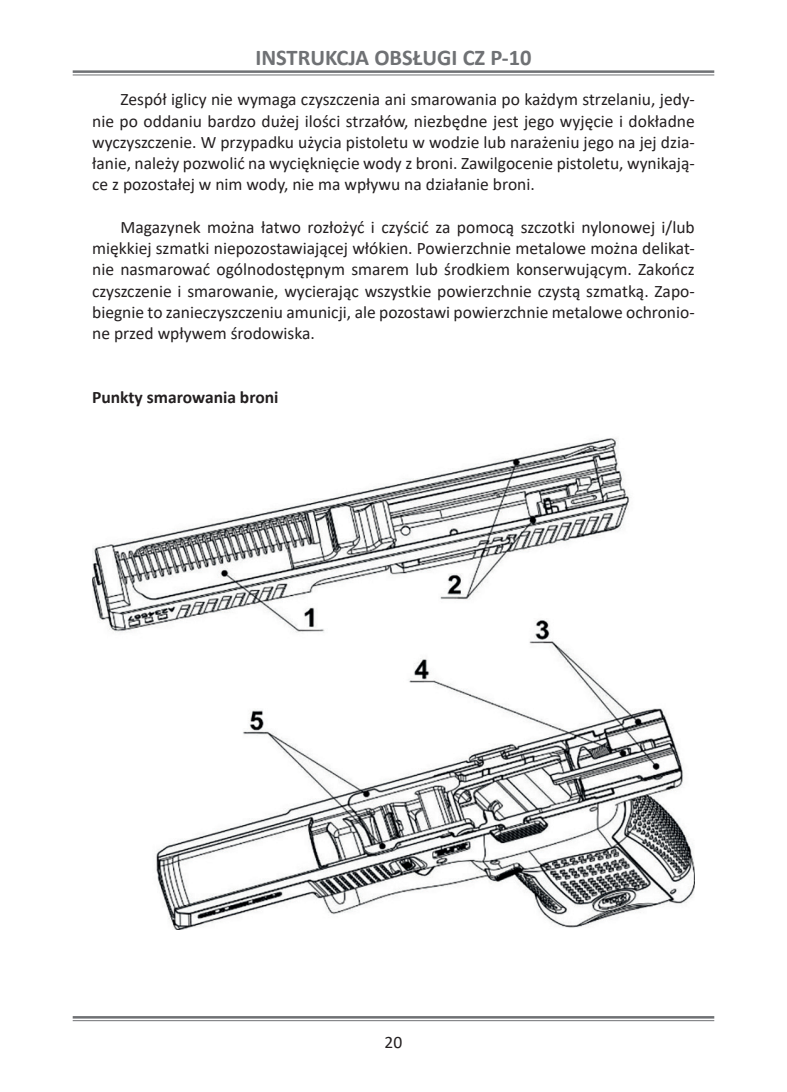
<style>
.page{position:relative;width:787px;height:1092px;background:#fff}
.page>*{position:absolute;margin:0;border:0;box-sizing:border-box;transform-origin:0 0}
.t1{font:700 22.5px "Calibri";color:#6f7174}
.t2{font:17.5px/21.2px "Calibri";color:#231f20;text-align:justify}
.t3{font:700 17.5px "Calibri";color:#231f20}
</style>
<div class="page">
<hr style="left:73px;top:70px;width:641px;height:3px;background:#6f7174">
<hr style="left:73px;top:75px;width:641px;height:1px;background:#6f7174">
<hr style="left:73px;top:1015px;width:641px;height:3px;background:#6f7174">
<hr style="left:73px;top:1020px;width:641px;height:1px;background:#6f7174">
<img style="left:92px;top:438px;width:602px;height:491px">
<p class="t1" style="left:255px;top:41px;width:278px">INSTRUKCJA OBSŁUGI CZ P-10</p>
<p class="t2" style="left:92px;top:88px;width:604px;text-indent:28px">Zespół iglicy nie wymaga czyszczenia ani smarowania po każdym strzelaniu, jedy&shy;nie po oddaniu bardzo dużej ilości strzałów, niezbędne jest jego wyjęcie i dokładne wyczyszczenie. W przypadku użycia pistoletu w wodzie lub narażeniu jego na jej dzia&shy;łanie, należy pozwolić na wycięknięcie wody z broni. Zawilgocenie pistoletu, wynikają&shy;ce z pozostałej w nim wody, nie ma wpływu na działanie broni.</p>
<p class="t2" style="left:92px;top:216px;width:604px;text-indent:28px">Magazynek można łatwo rozłożyć i czyścić za pomocą szczotki nylonowej i/lub miękkiej szmatki niepozostawiającej włókien. Powierzchnie metalowe można delikat&shy;nie nasmarować ogólnodostępnym smarem lub środkiem konserwującym. Zakończ czyszczenie i smarowanie, wycierając wszystkie powierzchnie czystą szmatką. Zapo&shy;biegnie to zanieczyszczeniu amunicji, ale pozostawi powierzchnie metalowe ochronio&shy;ne przed wpływem środowiska.</p>
<p class="t3" style="left:92px;top:385px;width:188px">Punkty smarowania broni</p>
<p class="t2" style="left:384px;top:1030px;width:19px">20</p>
</div>
